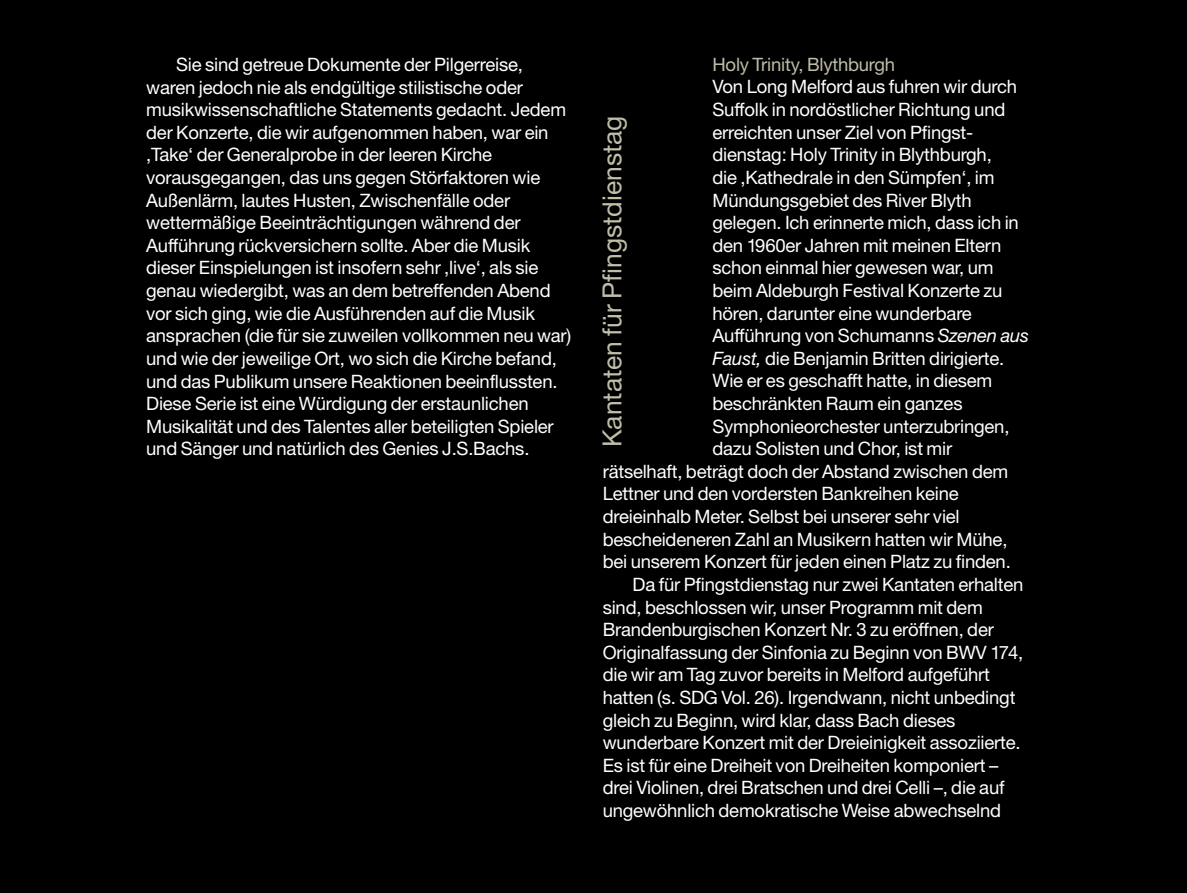
<style>
.page{position:relative;width:1187px;height:893px;background:#fff}
.page>*{position:absolute;margin:0;border:0;box-sizing:border-box;transform-origin:0 0}
.t1{font:26.4px "Helvetica Neue";color:#c0bda8}
.t2{font:18.45px/22.6px "Helvetica Neue";letter-spacing:-.01em;color:#fff}
.t3{font:18.45px "Helvetica Neue";letter-spacing:-.01em;color:#c0bda8}
.s1{font-style:italic}
</style>
<div class="page">
<div style="left:0;top:0;width:1186px;height:893px;background:#000"></div>
<p class="t2" style="left:146px;top:53px;width:426px;text-indent:30px">Sie sind getreue Dokumente der Pilgerreise, waren jedoch nie als endgültige stilistische oder musik wissenschaftliche Statements gedacht. Jedem der Konzerte, die wir aufgenommen haben, war ein ‚Take‘ der Generalprobe in der leeren Kirche<br>voraus gegangen, das uns gegen Störfaktoren wie Außenlärm, lautes Husten, Zwischenfälle oder wettermäßige Beeinträchtigungen während der Aufführung rückversichern sollte. Aber die Musik dieser Einspielungen ist insofern sehr ‚live‘, als sie genau wiedergibt, was an dem betreffenden Abend vor sich ging, wie die Ausführenden auf die Musik ansprachen (die für sie zuweilen vollkommen neu war) und wie der jeweilige Ort, wo sich die Kirche befand, und das Publikum unsere Reaktionen beeinflussten.<br>Diese Serie ist eine Würdigung der erstaunlichen Musikalität und des Talentes aller beteiligten Spieler und Sänger und natürlich des Genies J.S.Bachs.</p>
<p class="t3" style="left:712px;top:53px;width:184px">Holy Trinity, Blythburgh</p>
<p class="t2" style="left:712px;top:75px;width:306px">Von Long Melford aus fuhren wir durch</p>
<p class="t2" style="left:712px;top:98px;width:294px">Suffolk in nordöstlicher Richtung und</p>
<p class="t2" style="left:712px;top:121px;width:262px">erreichten unser Ziel von Pfingst -</p>
<p class="t2" style="left:712px;top:143px;width:281px">dienstag: Holy Trinity in Blythburgh,</p>
<p class="t2" style="left:712px;top:166px;width:283px">die ‚Kathedrale in den Sümpfen‘, im</p>
<p class="t2" style="left:712px;top:188px;width:261px">Mündungsgebiet des River Blyth</p>
<p class="t2" style="left:712px;top:211px;width:308px">gelegen. Ich erinnerte mich, dass ich in</p>
<p class="t2" style="left:712px;top:234px;width:290px">den 1960er Jahren mit meinen Eltern</p>
<p class="t2" style="left:712px;top:256px;width:282px">schon einmal hier gewesen war, um</p>
<p class="t2" style="left:712px;top:279px;width:291px">beim Aldeburgh Festival Konzerte zu</p>
<p class="t2" style="left:712px;top:301px;width:261px">hören, darunter eine wunderbare</p>
<p class="t2" style="left:712px;top:324px;width:318px">Aufführung von Schumanns <span class="s1">Szenen aus</span></p>
<p class="t2" style="left:712px;top:347px;width:293px"><span class="s1">Faust,</span> die Benjamin Britten dirigierte.</p>
<p class="t2" style="left:712px;top:369px;width:281px">Wie er es geschafft hatte, in diesem</p>
<p class="t2" style="left:712px;top:392px;width:251px">beschränkten Raum ein ganzes</p>
<p class="t2" style="left:712px;top:414px;width:298px">Symphonieorchester unterzubringen,</p>
<p class="t2" style="left:712px;top:437px;width:241px">dazu Solisten und Chor, ist mir</p>
<p class="t2" style="left:602px;top:460px;width:407px">rätselhaft, beträgt doch der Abstand zwischen dem</p>
<p class="t2" style="left:602px;top:482px;width:357px">Lettner und den vordersten Bankreihen keine</p>
<p class="t2" style="left:602px;top:505px;width:358px">dreieinhalb Meter. Selbst bei unserer sehr viel</p>
<p class="t2" style="left:602px;top:527px;width:406px">bescheideneren Zahl an Musikern hatten wir Mühe,</p>
<p class="t2" style="left:602px;top:550px;width:409px">bei unserem Konzert für jeden einen Platz zu finden.</p>
<p class="t2" style="left:632px;top:573px;width:392px">Da für Pfingstdienstag nur zwei Kantaten erhalten</p>
<p class="t2" style="left:602px;top:595px;width:381px">sind, beschlossen wir, unser Programm mit dem</p>
<p class="t2" style="left:602px;top:618px;width:392px">Brandenburgischen Konzert Nr. 3 zu eröffnen, der</p>
<p class="t2" style="left:602px;top:641px;width:422px">Originalfassung der Sinfonia zu Beginn von BWV 174,</p>
<p class="t2" style="left:602px;top:663px;width:389px">die wir am Tag zuvor bereits in Melford aufgeführt</p>
<p class="t2" style="left:602px;top:686px;width:414px">hatten (s. SDG Vol. 26). Irgendwann, nicht unbedingt</p>
<p class="t2" style="left:602px;top:708px;width:354px">gleich zu Beginn, wird klar, dass Bach dieses</p>
<p class="t2" style="left:602px;top:731px;width:419px">wunderbare Konzert mit der Dreieinigkeit assoziierte.</p>
<p class="t2" style="left:602px;top:754px;width:397px">Es ist für eine Dreiheit von Dreiheiten komponiert –</p>
<p class="t2" style="left:602px;top:776px;width:403px">drei Violinen, drei Bratschen und drei Celli –, die auf</p>
<p class="t2" style="left:602px;top:799px;width:400px">ungewöhnlich demokratische Weise abwechselnd</p>
<h1 class="t1" style="left:596px;top:447px;width:333px;rotate:-90deg">Kantaten für Pfingstdienstag</h1>
</div>
